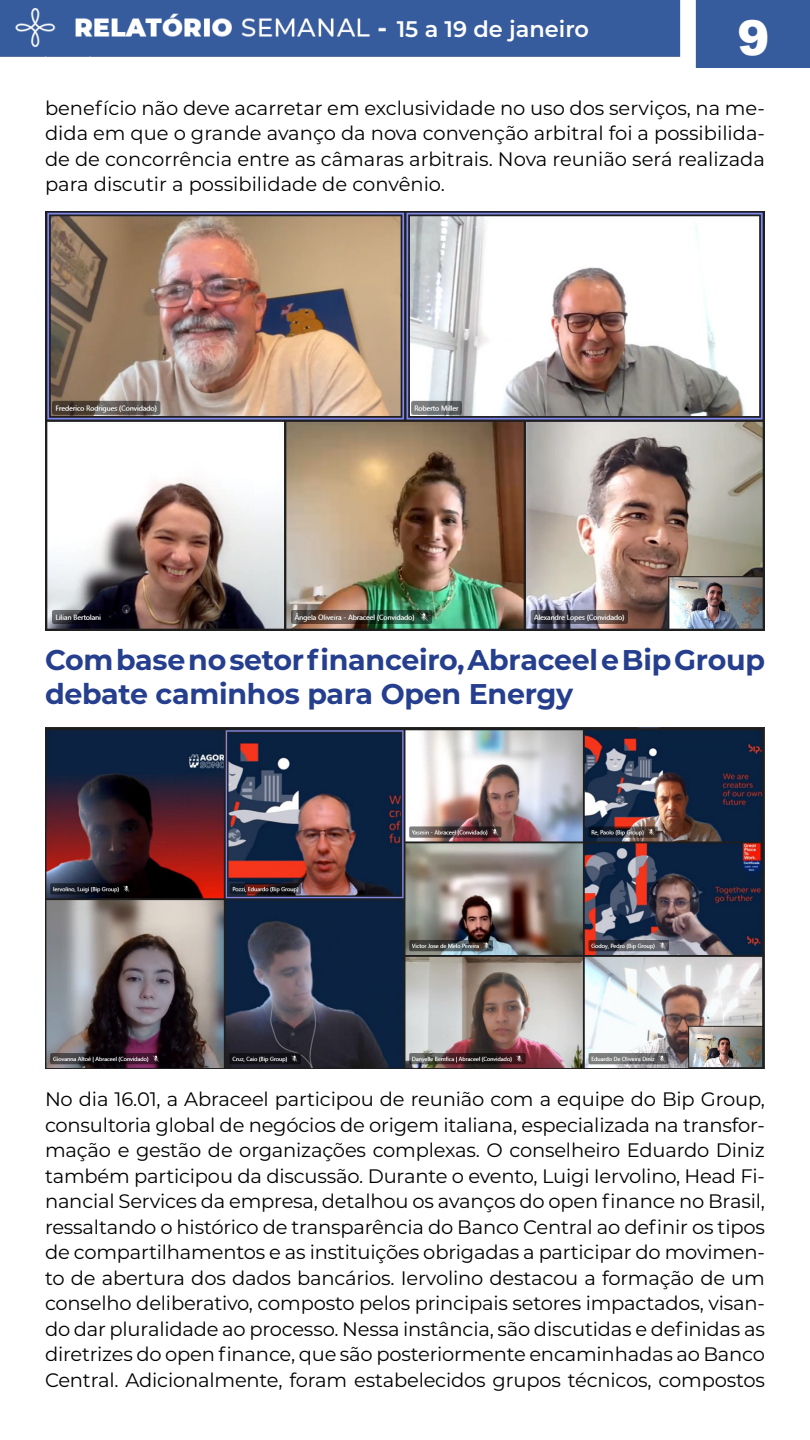
<style>
.page{position:relative;width:810px;height:1440px;background:#fff}
.page>*{position:absolute;margin:0;border:0;box-sizing:border-box;transform-origin:0 0}
.t1{font:900 48px "Arial";color:#fff}
.t2{font:700 28.5px/34.2px "Montserrat";letter-spacing:-.01em;color:#253f8e}
.t3{font:600 22.5px "Montserrat";color:#fff}
.t4{font:19.5px/25.5px "Montserrat";letter-spacing:-.01em;color:#000;text-align:justify}
</style>
<div class="page">
<img style="left:0;top:0;width:810px;height:728px">
<img style="left:45px;top:212px;width:720px;height:419px">
<img style="left:45px;top:728px;width:720px;height:341px">
<p class="t3" style="left:397px;top:13px;width:194px">15 a 19 de janeiro</p>
<h1 class="t1" style="left:737px;top:3px;width:34px">9</h1>
<p class="t4" style="left:45px;top:95px;width:722px">benefício não deve acarretar em exclusividade no uso dos serviços, na me&shy;dida em que o grande avanço da nova convenção arbitral foi a possibilida&shy;de de concorrência entre as câmaras arbitrais. Nova reunião será realizada para discutir a possibilidade de convênio.</p>
<h2 class="t2" style="left:45px;top:642px;width:722px">Com base no setor financeiro, Abraceel e Bip Group debate caminhos para Open Energy</h2>
<p class="t4" style="left:45px;top:1086px;width:722px">No dia 16.01, a Abraceel participou de reunião com a equipe do Bip Group, consultoria global de negócios de origem italiana, especializada na transfor&shy;mação e gestão de organizações complexas. O conselheiro Eduardo Diniz também participou da discussão. Durante o evento, Luigi Iervolino, Head Fi&shy;nancial Services da empresa, detalhou os avanços do open finance no Brasil, ressaltando o histórico de transparência do Banco Central ao definir os tipos de compartilhamentos e as instituições obrigadas a participar do movimen&shy;to de abertura dos dados bancários. Iervolino destacou a formação de um conselho deliberativo, composto pelos principais setores impactados, visan&shy;do dar pluralidade ao processo. Nessa instância, são discutidas e definidas as diretrizes do open finance, que são posteriormente encaminhadas ao Banco Central. Adicionalmente, foram estabelecidos grupos técnicos, compostos</p>
</div>
